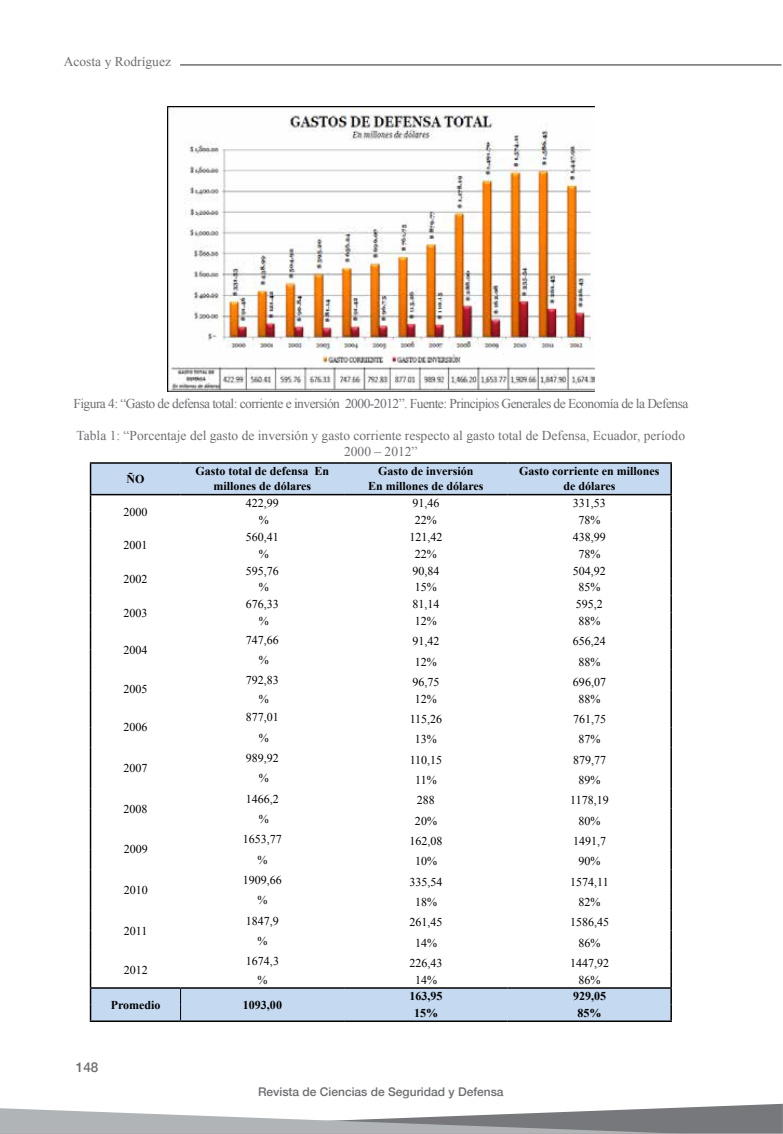
<style>
.page{position:relative;width:783px;height:1134px;background:#fff}
.page>*{position:absolute;margin:0;border:0;box-sizing:border-box;transform-origin:0 0}
.t1{font:13.5px/16.2px "Times New Roman";color:#6d6e71;text-align:center}
.t2{font:13.5px "Times New Roman";letter-spacing:-.04em;color:#6d6e71}
.t3{font:500 13.5px "Helvetica Neue";color:#6d6e71}
.t4{font:12px "Times New Roman";color:#000}
.t5{font:700 12px/15px "Times New Roman";color:#000;text-align:center}
.t6{font:500 12px "Helvetica Neue";color:#6d6e71}
</style>
<div class="page">
<svg style="left:0;top:1104px;width:783px;height:30px"></svg>
<hr style="left:180px;top:64px;width:601px;height:2px;background:#6d6e71">
<img style="left:167px;top:106px;width:427px;height:285px">
<svg style="left:91px;top:464px;width:579px;height:557px"></svg>
<hr style="left:90px;top:464px;width:1px;height:30px;background:#000">
<hr style="left:670px;top:464px;width:2px;height:30px;background:#000">
<hr style="left:90px;top:462px;width:91px;height:2px;background:#000">
<hr style="left:181px;top:462px;width:163px;height:2px;background:#000">
<hr style="left:344px;top:462px;width:164px;height:2px;background:#000">
<hr style="left:508px;top:462px;width:164px;height:2px;background:#000">
<hr style="left:90px;top:494px;width:91px;height:1px;background:#000">
<hr style="left:181px;top:494px;width:163px;height:1px;background:#000">
<hr style="left:344px;top:494px;width:164px;height:1px;background:#000">
<hr style="left:508px;top:494px;width:164px;height:1px;background:#000">
<svg style="left:670px;top:495px;width:2px;height:134px"></svg>
<hr style="left:670px;top:629px;width:2px;height:21px;background:#000">
<hr style="left:670px;top:650px;width:2px;height:20px;background:#000">
<hr style="left:670px;top:670px;width:2px;height:20px;background:#000">
<svg style="left:670px;top:690px;width:2px;height:17px"></svg>
<hr style="left:670px;top:707px;width:2px;height:20px;background:#000">
<hr style="left:670px;top:727px;width:2px;height:21px;background:#000">
<hr style="left:670px;top:748px;width:2px;height:20px;background:#000">
<hr style="left:670px;top:768px;width:2px;height:20px;background:#000">
<hr style="left:670px;top:788px;width:2px;height:21px;background:#000">
<hr style="left:670px;top:809px;width:2px;height:20px;background:#000">
<hr style="left:670px;top:829px;width:2px;height:20px;background:#000">
<hr style="left:670px;top:849px;width:2px;height:21px;background:#000">
<hr style="left:670px;top:870px;width:2px;height:20px;background:#000">
<hr style="left:670px;top:890px;width:2px;height:20px;background:#000">
<hr style="left:670px;top:910px;width:2px;height:21px;background:#000">
<hr style="left:670px;top:931px;width:2px;height:20px;background:#000">
<hr style="left:670px;top:951px;width:2px;height:20px;background:#000">
<svg style="left:90px;top:495px;width:1px;height:526px"></svg>
<svg style="left:180px;top:989px;width:1px;height:32px"></svg>
<hr style="left:90px;top:987px;width:91px;height:2px;background:#000">
<hr style="left:181px;top:987px;width:163px;height:2px;background:#000">
<hr style="left:344px;top:987px;width:164px;height:2px;background:#000">
<hr style="left:508px;top:987px;width:164px;height:2px;background:#000">
<hr style="left:90px;top:1021px;width:91px;height:1px;background:#000">
<hr style="left:181px;top:1021px;width:163px;height:1px;background:#000">
<hr style="left:344px;top:1021px;width:164px;height:1px;background:#000">
<hr style="left:508px;top:1021px;width:164px;height:1px;background:#000">
<svg style="left:670px;top:971px;width:2px;height:50px"></svg>
<p class="t1" style="left:64px;top:53px;width:109px">Acosta y Rodríguez</p>
<p class="t2" style="left:73px;top:394px;width:616px">Figura 4: “Gasto de defensa total: corriente e inversión 2000-2012”. Fuente: Principios Generales de Economía de la Defensa</p>
<p class="t1" style="left:77px;top:427px;width:610px">Tabla 1: “Porcentaje del gasto de inversión y gasto corriente respecto al gasto total de Defensa, Ecuador, período<br>2000 – 2012”</p>
<p class="t5" style="left:127px;top:471px;width:19px">ÑO</p>
<p class="t5" style="left:195px;top:464px;width:135px">Gasto total de defensa En millones de dólares</p>
<p class="t5" style="left:368px;top:464px;width:117px">Gasto de inversión<br>En millones de dólares</p>
<p class="t5" style="left:519px;top:464px;width:142px">Gasto corriente en millones de dólares</p>
<p class="t4" style="left:124px;top:504px;width:25px">2000</p>
<p class="t4" style="left:246px;top:495px;width:34px">422,99</p>
<p class="t4" style="left:412px;top:495px;width:28px">91,46</p>
<p class="t4" style="left:573px;top:495px;width:34px">331,53</p>
<p class="t4" style="left:259px;top:512px;width:11px">%</p>
<p class="t4" style="left:415px;top:512px;width:23px">22%</p>
<p class="t4" style="left:578px;top:512px;width:23px">78%</p>
<p class="t4" style="left:124px;top:537px;width:25px">2001</p>
<p class="t4" style="left:124px;top:571px;width:25px">2002</p>
<p class="t4" style="left:124px;top:604px;width:25px">2003</p>
<p class="t4" style="left:124px;top:642px;width:25px">2004</p>
<p class="t4" style="left:124px;top:681px;width:25px">2005</p>
<p class="t4" style="left:124px;top:719px;width:25px">2006</p>
<p class="t4" style="left:124px;top:760px;width:25px">2007</p>
<p class="t4" style="left:124px;top:801px;width:25px">2008</p>
<p class="t4" style="left:124px;top:841px;width:25px">2009</p>
<p class="t4" style="left:124px;top:882px;width:25px">2010</p>
<p class="t4" style="left:124px;top:923px;width:25px">2011</p>
<p class="t4" style="left:124px;top:962px;width:25px">2012</p>
<p class="t4" style="left:246px;top:529px;width:34px">560,41</p>
<p class="t4" style="left:409px;top:529px;width:34px">121,42</p>
<p class="t4" style="left:573px;top:529px;width:34px">438,99</p>
<p class="t4" style="left:259px;top:546px;width:11px">%</p>
<p class="t4" style="left:415px;top:546px;width:23px">22%</p>
<p class="t4" style="left:578px;top:546px;width:23px">78%</p>
<p class="t4" style="left:246px;top:562px;width:34px">595,76</p>
<p class="t4" style="left:412px;top:562px;width:28px">90,84</p>
<p class="t4" style="left:573px;top:562px;width:34px">504,92</p>
<p class="t4" style="left:259px;top:579px;width:11px">%</p>
<p class="t4" style="left:415px;top:579px;width:23px">15%</p>
<p class="t4" style="left:578px;top:579px;width:23px">85%</p>
<p class="t4" style="left:246px;top:596px;width:34px">676,33</p>
<p class="t4" style="left:412px;top:596px;width:28px">81,14</p>
<p class="t4" style="left:576px;top:596px;width:28px">595,2</p>
<p class="t4" style="left:259px;top:613px;width:11px">%</p>
<p class="t4" style="left:415px;top:613px;width:23px">12%</p>
<p class="t4" style="left:578px;top:613px;width:23px">88%</p>
<p class="t4" style="left:246px;top:631px;width:34px">747,66</p>
<p class="t4" style="left:412px;top:633px;width:28px">91,42</p>
<p class="t4" style="left:573px;top:633px;width:34px">656,24</p>
<p class="t4" style="left:259px;top:652px;width:11px">%</p>
<p class="t4" style="left:415px;top:654px;width:23px">12%</p>
<p class="t4" style="left:578px;top:654px;width:23px">88%</p>
<p class="t4" style="left:246px;top:672px;width:34px">792,83</p>
<p class="t4" style="left:412px;top:674px;width:28px">96,75</p>
<p class="t4" style="left:573px;top:674px;width:34px">696,07</p>
<p class="t4" style="left:259px;top:691px;width:11px">%</p>
<p class="t4" style="left:415px;top:691px;width:23px">12%</p>
<p class="t4" style="left:578px;top:691px;width:23px">88%</p>
<p class="t4" style="left:246px;top:709px;width:34px">877,01</p>
<p class="t4" style="left:410px;top:711px;width:34px">115,26</p>
<p class="t4" style="left:573px;top:711px;width:34px">761,75</p>
<p class="t4" style="left:259px;top:730px;width:11px">%</p>
<p class="t4" style="left:415px;top:731px;width:23px">13%</p>
<p class="t4" style="left:578px;top:731px;width:23px">87%</p>
<p class="t4" style="left:246px;top:750px;width:34px">989,92</p>
<p class="t4" style="left:410px;top:752px;width:34px">110,15</p>
<p class="t4" style="left:573px;top:752px;width:34px">879,77</p>
<p class="t4" style="left:259px;top:770px;width:11px">%</p>
<p class="t4" style="left:415px;top:772px;width:23px">11%</p>
<p class="t4" style="left:578px;top:772px;width:23px">89%</p>
<p class="t4" style="left:246px;top:791px;width:34px">1466,2</p>
<p class="t4" style="left:417px;top:792px;width:19px">288</p>
<p class="t4" style="left:570px;top:792px;width:40px">1178,19</p>
<p class="t4" style="left:259px;top:811px;width:11px">%</p>
<p class="t4" style="left:415px;top:813px;width:23px">20%</p>
<p class="t4" style="left:578px;top:813px;width:23px">80%</p>
<p class="t4" style="left:243px;top:831px;width:40px">1653,77</p>
<p class="t4" style="left:409px;top:833px;width:34px">162,08</p>
<p class="t4" style="left:573px;top:833px;width:34px">1491,7</p>
<p class="t4" style="left:257px;top:852px;width:11px">%</p>
<p class="t4" style="left:415px;top:853px;width:23px">10%</p>
<p class="t4" style="left:578px;top:853px;width:23px">90%</p>
<p class="t4" style="left:243px;top:872px;width:40px">1909,66</p>
<p class="t4" style="left:409px;top:874px;width:34px">335,54</p>
<p class="t4" style="left:570px;top:874px;width:40px">1574,11</p>
<p class="t4" style="left:257px;top:892px;width:11px">%</p>
<p class="t4" style="left:415px;top:894px;width:23px">18%</p>
<p class="t4" style="left:578px;top:894px;width:23px">82%</p>
<p class="t4" style="left:246px;top:912px;width:34px">1847,9</p>
<p class="t4" style="left:409px;top:914px;width:34px">261,45</p>
<p class="t4" style="left:570px;top:914px;width:40px">1586,45</p>
<p class="t4" style="left:257px;top:933px;width:11px">%</p>
<p class="t4" style="left:415px;top:935px;width:23px">14%</p>
<p class="t4" style="left:578px;top:935px;width:23px">86%</p>
<p class="t4" style="left:246px;top:953px;width:34px">1674,3</p>
<p class="t4" style="left:409px;top:955px;width:34px">226,43</p>
<p class="t4" style="left:570px;top:955px;width:40px">1447,92</p>
<p class="t4" style="left:257px;top:972px;width:11px">%</p>
<p class="t4" style="left:415px;top:972px;width:23px">14%</p>
<p class="t4" style="left:578px;top:972px;width:23px">86%</p>
<p class="t5" style="left:111px;top:997px;width:51px">Promedio</p>
<p class="t5" style="left:243px;top:997px;width:40px">1093,00</p>
<p class="t5" style="left:409px;top:989px;width:34px">163,95</p>
<p class="t5" style="left:573px;top:989px;width:34px">929,05</p>
<p class="t5" style="left:414px;top:1005px;width:25px">15%</p>
<p class="t5" style="left:577px;top:1005px;width:25px">85%</p>
<p class="t3" style="left:76px;top:1056px;width:24px">148</p>
<p class="t6" style="left:258px;top:1082px;width:247px">Revista de Ciencias de Seguridad y Defensa</p>
</div>
